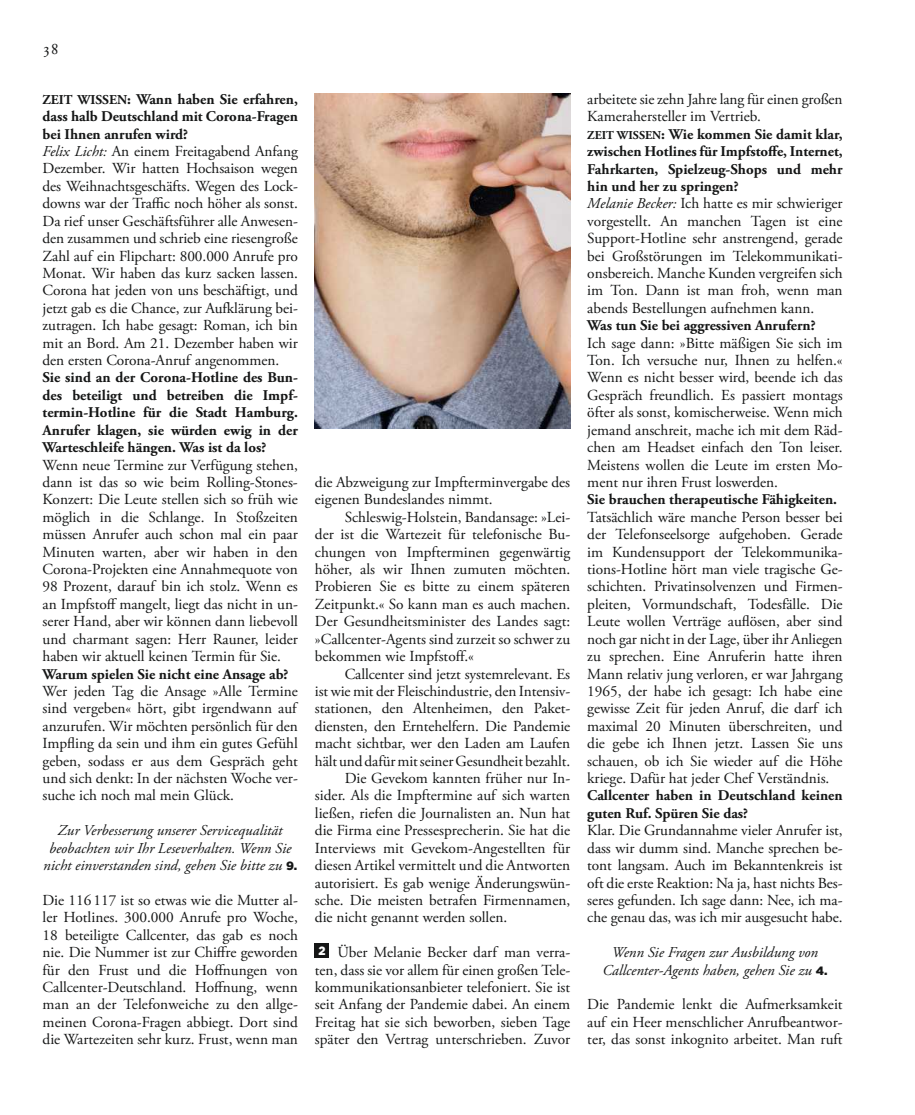
<style>
.page{position:relative;width:915px;height:1115px;background:#fff}
.page>*{position:absolute;margin:0;border:0;box-sizing:border-box;transform-origin:0 0}
.t1{font:16.5px "Zeit Garamond Pro";color:#151616}
.t2{font:15.3px/17.4px "Zeit Garamond Pro";color:#151616;text-align:justify}
.t3{font:italic 15px/17.4px "Zeit Garamond Pro";color:#151616;text-align:center}
.t4{font:700 14.85px/17.4px "Zeit Garamond Pro";color:#151616;text-align:justify}
.t5{font:900 12px "Gotham";color:#fff;scale:.95 1}
.s1{font-size:13.5px}
.s2{font-style:italic;font-size:15px}
.s3{font-family:"Gotham";font-weight:900;font-style:normal;font-size:12px}
.s4{font-size:12px}
</style>
<div class="page">
<img style="left:315px;top:93px;width:255px;height:335px">
<div style="left:315px;top:942px;width:14px;height:14px;background:#151616"></div>
<p class="t1" style="left:43px;top:38px;width:18px">38</p>
<p class="t4" style="left:43px;top:91px;width:257px"><span class="s1">ZEIT WISSEN</span>: Wann haben Sie erfahren, dass halb Deutschland mit Corona-Fragen bei Ihnen anrufen wird?</p>
<p class="t2" style="left:43px;top:143px;width:257px"><span class="s2">Felix Licht:</span> An einem Freitagabend Anfang Dezember. Wir hatten Hochsaison wegen des Weihnachtsgeschäfts. Wegen des Lock&shy;downs war der Traffic noch höher als sonst.<br>Da rief unser Geschäftsführer alle Anwesen&shy;den zusammen und schrieb eine riesengroße Zahl auf ein Flipchart: 800.000 Anrufe pro Monat. Wir haben das kurz sacken lassen.<br>Corona hat jeden von uns beschäftigt, und jetzt gab es die Chance, zur Aufklärung bei&shy;zutragen. Ich habe gesagt: Roman, ich bin mit an Bord. Am 21. Dezember haben wir den ersten Corona-Anruf angenommen.</p>
<p class="t4" style="left:43px;top:369px;width:257px">Sie sind an der Corona-Hotline des Bun&shy;des beteiligt und betreiben die Impf&shy;termin-Hotline für die Stadt Hamburg.<br>Anrufer klagen, sie würden ewig in der Warteschleife hängen. Was ist da los?</p>
<p class="t2" style="left:43px;top:456px;width:257px">Wenn neue Termine zur Verfügung stehen, dann ist das so wie beim Rolling-Stones-Konzert: Die Leute stellen sich so früh wie möglich in die Schlange. In Stoßzeiten müssen Anrufer auch schon mal ein paar Minuten warten, aber wir haben in den Corona-Projekten eine Annahmequote von 98 Prozent, darauf bin ich stolz. Wenn es an Impfstoff mangelt, liegt das nicht in un&shy;serer Hand, aber wir können dann liebevoll und charmant sagen: Herr Rauner, leider haben wir aktuell keinen Termin für Sie.</p>
<p class="t4" style="left:43px;top:665px;width:247px">Warum spielen Sie nicht eine Ansage ab?</p>
<p class="t2" style="left:43px;top:682px;width:257px">Wer jeden Tag die Ansage »Alle Termine sind vergeben« hört, gibt irgendwann auf anzurufen. Wir möchten persönlich für den Impfling da sein und ihm ein gutes Gefühl geben, sodass er aus dem Gespräch geht und sich denkt: In der nächsten Woche ver&shy;suche ich noch mal mein Glück.</p>
<p class="t3" style="left:43px;top:822px;width:255px">Zur Verbesserung unserer Servicequalität beobachten wir Ihr Leseverhalten. Wenn Sie nicht einverstanden sind, gehen Sie bitte zu <span class="s3">9.</span></p>
<p class="t2" style="left:43px;top:891px;width:257px">Die 116 117 ist so etwas wie die Mutter al&shy;ler Hotlines. 300.000 Anrufe pro Woche, 18 beteiligte Callcenter, das gab es noch nie. Die Nummer ist zur Chiffre geworden für den Frust und die Hoffnungen von Callcenter-Deutschland. Hoffnung, wenn man an der Telefonweiche zu den allge&shy;meinen Corona-Fragen abbiegt. Dort sind die Wartezeiten sehr kurz. Frust, wenn man</p>
<p class="t2" style="left:315px;top:474px;width:257px">die Abzweigung zur Impfterminvergabe des eigenen Bundeslandes nimmt.</p>
<p class="t2" style="left:315px;top:508px;width:257px;text-indent:30px">Schleswig-Holstein, Bandansage: »Lei&shy;der ist die Wartezeit für telefonische Bu&shy;chungen von Impfterminen gegenwärtig höher, als wir Ihnen zumuten möchten.<br>Probieren Sie es bitte zu einem späteren Zeitpunkt.« So kann man es auch machen.<br>Der Gesundheitsminister des Landes sagt: »Callcenter-Agents sind zurzeit so schwer zu bekommen wie Impfstoff.«</p>
<p class="t2" style="left:344px;top:665px;width:227px">Callcenter sind jetzt systemrelevant. Es</p>
<p class="t2" style="left:315px;top:682px;width:257px">ist wie mit der Fleischindustrie, den Intensiv-</p>
<p class="t2" style="left:315px;top:700px;width:257px">stationen, den Altenheimen, den Paket-</p>
<p class="t2" style="left:315px;top:717px;width:257px">diensten, den Erntehelfern. Die Pandemie</p>
<p class="t2" style="left:315px;top:735px;width:257px">macht sichtbar, wer den Laden am Laufen</p>
<p class="t2" style="left:315px;top:752px;width:257px">hält und dafür mit seiner Gesundheit bezahlt.</p>
<p class="t2" style="left:344px;top:769px;width:227px">Die Gevekom kannten früher nur In-</p>
<p class="t2" style="left:315px;top:787px;width:257px">sider. Als die Impftermine auf sich warten</p>
<p class="t2" style="left:315px;top:804px;width:257px">ließen, riefen die Journalisten an. Nun hat</p>
<p class="t2" style="left:315px;top:822px;width:257px">die Firma eine Pressesprecherin. Sie hat die</p>
<p class="t2" style="left:315px;top:839px;width:257px">Interviews mit Gevekom-Angestellten für</p>
<p class="t2" style="left:315px;top:856px;width:257px">diesen Artikel vermittelt und die Antworten</p>
<p class="t2" style="left:315px;top:874px;width:257px">autorisiert. Es gab wenige Änderungswün-</p>
<p class="t2" style="left:315px;top:891px;width:257px">sche. Die meisten betrafen Firmennamen,</p>
<p class="t2" style="left:315px;top:909px;width:194px">die nicht genannt werden sollen.</p>
<p class="t2" style="left:315px;top:943px;width:257px;text-indent:22px">Über Melanie Becker darf man verra&shy;ten, dass sie vor allem für einen großen Tele&shy;kommunikationsanbieter telefoniert. Sie ist seit Anfang der Pandemie dabei. An einem Freitag hat sie sich beworben, sieben Tage später den Vertrag unterschrieben. Zuvor</p>
<p class="t5" style="left:318px;top:942px;width:9px">2</p>
<p class="t2" style="left:587px;top:91px;width:257px">arbeitete sie zehn Jahre lang für einen großen<br>Kamerahersteller im Vertrieb.</p>
<p class="t4" style="left:587px;top:125px;width:257px"><span class="s4">ZEIT WISSEN</span>: Wie kommen Sie damit klar, zwischen Hotlines für Impfstoffe, Internet, Fahrkarten, Spielzeug-Shops und mehr hin und her zu springen?</p>
<p class="t2" style="left:587px;top:195px;width:257px"><span class="s2">Melanie Becker:</span> Ich hatte es mir schwieriger vorgestellt. An manchen Tagen ist eine Support-Hotline sehr anstrengend, gerade bei Großstörungen im Telekommunikati&shy;onsbereich. Manche Kunden vergreifen sich im Ton. Dann ist man froh, wenn man abends Bestellungen aufnehmen kann.</p>
<p class="t4" style="left:587px;top:317px;width:230px">Was tun Sie bei aggressiven Anrufern?</p>
<p class="t2" style="left:587px;top:334px;width:257px">Ich sage dann: »Bitte mäßigen Sie sich im Ton. Ich versuche nur, Ihnen zu helfen.« Wenn es nicht besser wird, beende ich das Gespräch freundlich. Es passiert montags öfter als sonst, komischerweise. Wenn mich jemand anschreit, mache ich mit dem Räd&shy;chen am Headset einfach den Ton leiser.<br>Meistens wollen die Leute im ersten Mo&shy;ment nur ihren Frust loswerden.</p>
<p class="t4" style="left:587px;top:491px;width:251px">Sie brauchen therapeutische Fähigkeiten.</p>
<p class="t2" style="left:587px;top:508px;width:257px">Tatsächlich wäre manche Person besser bei der Telefonseelsorge aufgehoben. Gerade im Kundensupport der Telekommunika&shy;tions-Hotline hört man viele tragische Ge&shy;schichten. Privatinsolvenzen und Firmen&shy;pleiten, Vormundschaft, Todesfälle. Die Leute wollen Verträge auflösen, aber sind noch gar nicht in der Lage, über ihr Anliegen zu sprechen. Eine Anruferin hatte ihren Mann relativ jung verloren, er war Jahrgang 1965, der habe ich gesagt: Ich habe eine gewisse Zeit für jeden Anruf, die darf ich maximal 20 Minuten überschreiten, und die gebe ich Ihnen jetzt. Lassen Sie uns schauen, ob ich Sie wieder auf die Höhe kriege. Dafür hat jeder Chef Verständnis.</p>
<p class="t4" style="left:587px;top:787px;width:257px">Callcenter haben in Deutschland keinen guten Ruf. Spüren Sie das?</p>
<p class="t2" style="left:587px;top:822px;width:257px">Klar. Die Grundannahme vieler Anrufer ist, dass wir dumm sind. Manche sprechen be&shy;tont langsam. Auch im Bekanntenkreis ist oft die erste Reaktion: Na ja, hast nichts Bes&shy;seres gefunden. Ich sage dann: Nee, ich ma&shy;che genau das, was ich mir ausgesucht habe.</p>
<p class="t3" style="left:602px;top:943px;width:226px">Wenn Sie Fragen zur Ausbildung von<br>Callcenter-Agents haben, gehen Sie zu <span class="s3">4.</span></p>
<p class="t2" style="left:587px;top:996px;width:257px">Die Pandemie lenkt die Aufmerksamkeit auf ein Heer menschlicher Anrufbeantwor&shy;ter, das sonst inkognito arbeitet. Man ruft</p>
</div>
